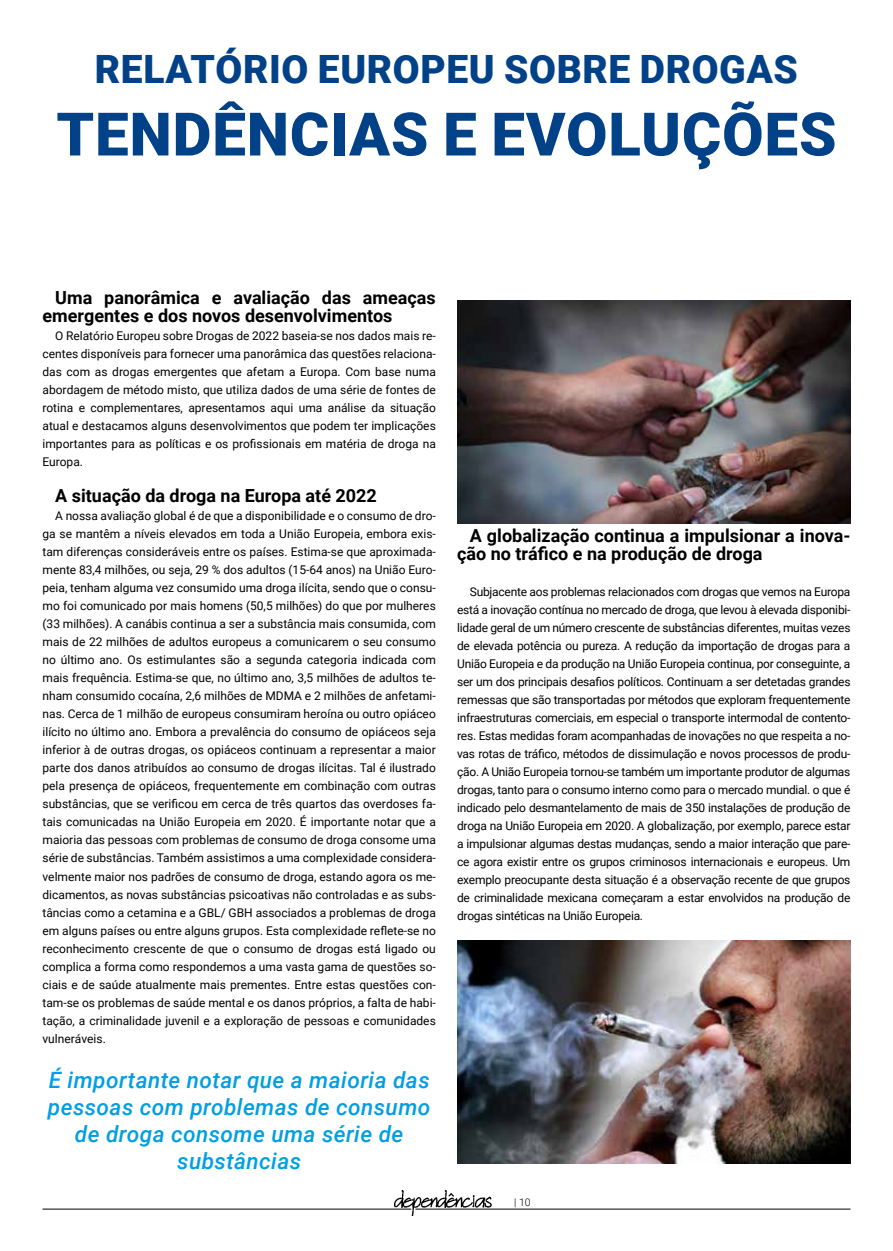
<style>
.page{position:relative;width:893px;height:1251px;background:#fff}
.page>*{position:absolute;margin:0;border:0;box-sizing:border-box;transform-origin:0 0}
.t1{font:900 60px "Roboto";letter-spacing:.015em;color:#004188}
.t2{font:900 39px "Roboto";letter-spacing:.015em;color:#004188}
.t3{font:italic 500 22.5px/27px "Roboto";letter-spacing:.02em;color:#009ee3;text-align:center}
.t4{font:700 18px/18px "Roboto";color:#000}
.t5{font:12px/18px "Roboto";color:#000;text-align:justify}
.t6{font:300 10.5px "Roboto";color:#000}
</style>
<div class="page">
<img style="left:387px;top:1190px;width:110px;height:25px">
<hr style="left:43px;top:1208px;width:368px;height:1px;background:#000">
<hr style="left:415px;top:1208px;width:435px;height:1px;background:#000">
<img style="left:457px;top:300px;width:393px;height:223px">
<img style="left:457px;top:940px;width:393px;height:223px">
<h2 class="t2" style="left:95px;top:42px;width:704px">RELATÓRIO EUROPEU SOBRE DROGAS</h2>
<h1 class="t1" style="left:56px;top:92px;width:782px">TENDÊNCIAS E EVOLUÇÕES</h1>
<h3 class="t4" style="left:43px;top:288px;width:395px;text-indent:13px">Uma panorâmica e avaliação das ameaças emergentes e dos novos desenvolvimentos</h3>
<p class="t5" style="left:43px;top:326px;width:395px;text-indent:13px">O Relatório Europeu sobre Drogas de 2022 baseia-se nos dados mais re&shy;centes disponíveis para fornecer uma panorâmica das questões relaciona&shy;das com as drogas emergentes que afetam a Europa. Com base numa abordagem de método misto, que utiliza dados de uma série de fontes de rotina e complementares, apresentamos aqui uma análise da situação atual e destacamos alguns desenvolvimentos que podem ter implicações importantes para as políticas e os profissionais em matéria de droga na Europa.</p>
<h3 class="t4" style="left:55px;top:486px;width:323px">A situação da droga na Europa até 2022</h3>
<p class="t5" style="left:43px;top:506px;width:395px;text-indent:13px">A nossa avaliação global é de que a disponibilidade e o consumo de dro&shy;ga se mantêm a níveis elevados em toda a União Europeia, embora exis&shy;tam diferenças consideráveis entre os países. Estima-se que aproximada&shy;mente 83,4 milhões, ou seja, 29 % dos adultos (15-64 anos) na União Euro&shy;peia, tenham alguma vez consumido uma droga ilícita, sendo que o consu&shy;mo foi comunicado por mais homens (50,5 milhões) do que por mulheres (33 milhões). A canábis continua a ser a substância mais consumida, com mais de 22 milhões de adultos europeus a comunicarem o seu consumo no último ano. Os estimulantes são a segunda categoria indicada com mais frequência. Estima-se que, no último ano, 3,5 milhões de adultos te&shy;nham consumido cocaína, 2,6 milhões de MDMA e 2 milhões de anfetami&shy;nas. Cerca de 1 milhão de europeus consumiram heroína ou outro opiáceo ilícito no último ano. Embora a prevalência do consumo de opiáceos seja inferior à de outras drogas, os opiáceos continuam a representar a maior parte dos danos atribuídos ao consumo de drogas ilícitas. Tal é ilustrado pela presença de opiáceos, frequentemente em combinação com outras substâncias, que se verificou em cerca de três quartos das overdoses fa&shy;tais comunicadas na União Europeia em 2020. É importante notar que a maioria das pessoas com problemas de consumo de droga consome uma série de substâncias. Também assistimos a uma complexidade considera&shy;velmente maior nos padrões de consumo de droga, estando agora os me&shy;dicamentos, as novas substâncias psicoativas não controladas e as subs&shy;tâncias como a cetamina e a GBL/ GBH associados a problemas de droga em alguns países ou entre alguns grupos. Esta complexidade reflete-se no reconhecimento crescente de que o consumo de drogas está ligado ou complica a forma como respondemos a uma vasta gama de questões so&shy;ciais e de saúde atualmente mais prementes. Entre estas questões con&shy;tam-se os problemas de saúde mental e os danos próprios, a falta de habi&shy;tação, a criminalidade juvenil e a exploração de pessoas e comunidades vulneráveis.</p>
<h3 class="t3" style="left:48px;top:1065px;width:384px">É importante notar que a maioria das pessoas com problemas de consumo de droga consome uma série de substâncias</h3>
<h3 class="t4" style="left:457px;top:525px;width:395px;text-indent:13px">A globalização continua a impulsionar a inova&shy;ção no tráfico e na produção de droga</h3>
<p class="t5" style="left:457px;top:581px;width:395px;text-indent:13px">Subjacente aos problemas relacionados com drogas que vemos na Europa está a inovação contínua no mercado de droga, que levou à elevada disponibi&shy;lidade geral de um número crescente de substâncias diferentes, muitas vezes de elevada potência ou pureza. A redução da importação de drogas para a União Europeia e da produção na União Europeia continua, por conseguinte, a ser um dos principais desafios políticos. Continuam a ser detetadas grandes remessas que são transportadas por métodos que exploram frequentemente infraestruturas comerciais, em especial o transporte intermodal de contento&shy;res. Estas medidas foram acompanhadas de inovações no que respeita a no&shy;vas rotas de tráfico, métodos de dissimulação e novos processos de produ&shy;ção. A União Europeia tornou-se também um importante produtor de algumas drogas, tanto para o consumo interno como para o mercado mundial. o que é indicado pelo desmantelamento de mais de 350 instalações de produção de droga na União Europeia em 2020. A globalização, por exemplo, parece estar a impulsionar algumas destas mudanças, sendo a maior interação que pare&shy;ce agora existir entre os grupos criminosos internacionais e europeus. Um exemplo preocupante desta situação é a observação recente de que grupos de criminalidade mexicana começaram a estar envolvidos na produção de drogas sintéticas na União Europeia.</p>
<p class="t6" style="left:514px;top:1194px;width:18px">| 10</p>
</div>
